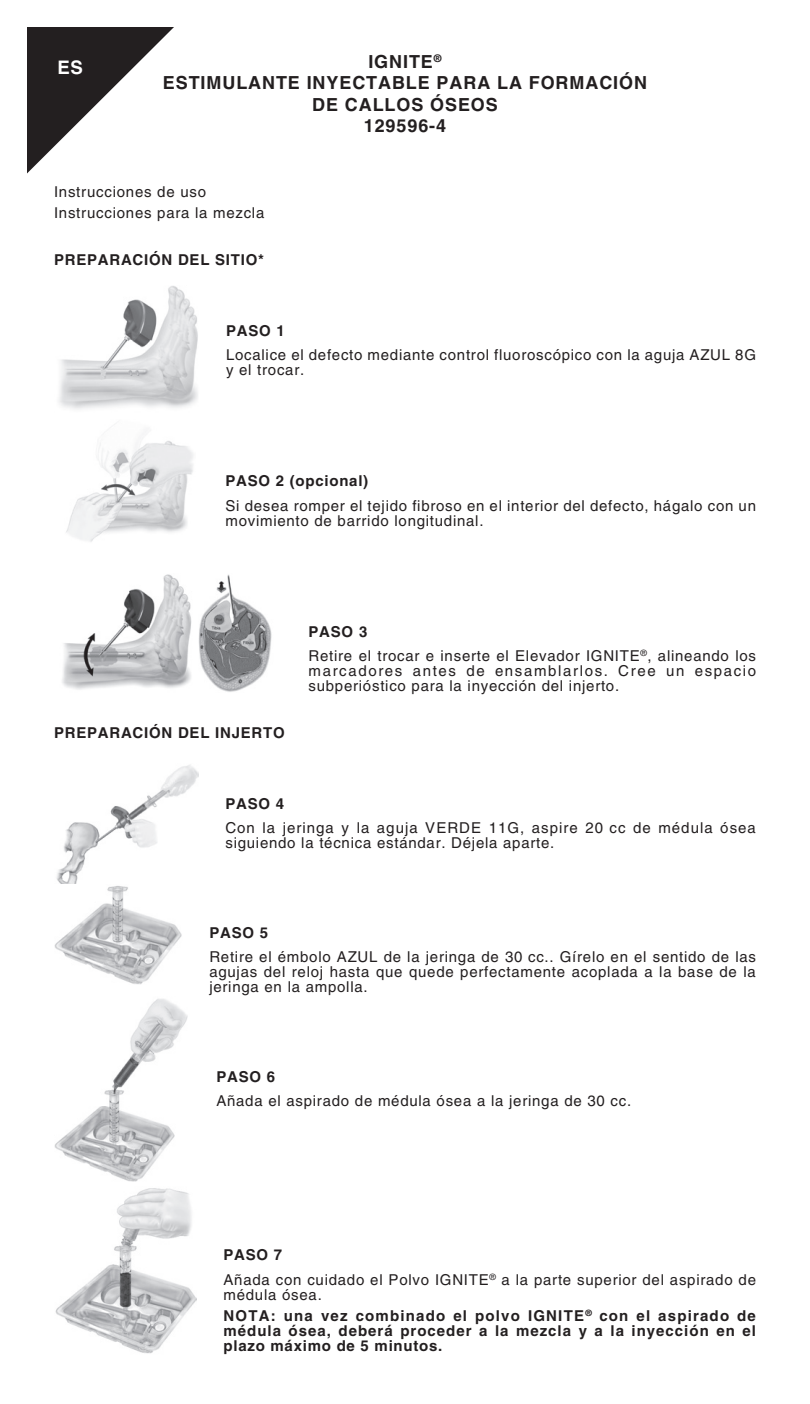
<style>
.page{position:relative;width:810px;height:1404px;background:#fff}
.page>*{position:absolute;margin:0;border:0;box-sizing:border-box;transform-origin:0 0}
.t1{font:700 18.6px "Helvetica";color:#fff}
.t2{font:700 18px "Helvetica";letter-spacing:.05em;color:#231f20}
.t3{font:15px/15px "Helvetica";letter-spacing:.05em;color:#231f20}
.t4{font:700 15px/21.6px "Helvetica";letter-spacing:.065em;color:#231f20}
.t5{font:15px/15px "Helvetica";letter-spacing:.07em;color:#231f20}
.t6{font:15px/15px "Helvetica";letter-spacing:.11em;color:#231f20}
.s1{font-weight:700}
.s2{font-weight:400}
</style>
<div class="page">
<img style="left:59px;top:286px;width:139px;height:124px">
<img style="left:66px;top:424px;width:127px;height:118px">
<img style="left:62px;top:574px;width:210px;height:118px">
<img style="left:56px;top:765px;width:142px;height:119px">
<img style="left:54px;top:886px;width:128px;height:98px">
<img style="left:54px;top:999px;width:134px;height:182px">
<img style="left:55px;top:1188px;width:142px;height:166px">
<svg style="left:27px;top:27px;width:147px;height:146px"></svg>
<p class="t1" style="left:58px;top:56px;width:25px">ES</p>
<p class="t2" style="left:368px;top:51px;width:75px">IGNITE<sup>®</sup></p>
<p class="t2" style="left:163px;top:72px;width:38px">Estim</p>
<p class="t2" style="left:222px;top:72px;width:53px">ulante</p>
<p class="t2" style="left:307px;top:72px;width:339px">inyectable para la formación</p>
<p class="t2" style="left:312px;top:94px;width:187px">de callos óseos</p>
<p class="t2" style="left:364px;top:115px;width:84px">129596-4</p>
<p class="t3" style="left:54px;top:181px;width:212px;line-height:21.6px">Instrucciones de uso<br>Instrucciones para la mezcla</p>
<p class="t4" style="left:54px;top:248px;width:57px">PREPARAC</p>
<p class="t4" style="left:144px;top:248px;width:121px">IÓN DEL SITIO*</p>
<p class="t4" style="left:226px;top:319px;width:23px">PASO</p>
<p class="t4" style="left:276px;top:319px;width:10px">1</p>
<p class="t3" style="left:226px;top:348px;width:532px">Localice el defecto mediante control fluoroscópico con la aguja AZUL 8G y el trocar.</p>
<p class="t4" style="left:225px;top:470px;width:23px">PASO</p>
<p class="t4" style="left:276px;top:470px;width:94px">2 (opcional)</p>
<p class="t3" style="left:225px;top:498px;width:532px">Si desea romper el tejido fibroso en el interior del defecto, hágalo con un movimiento de barrido longitudinal.</p>
<p class="t4" style="left:54px;top:721px;width:57px">PREPARAC</p>
<p class="t4" style="left:144px;top:721px;width:141px">IÓN DEL INJERTO</p>
<p class="t4" style="left:309px;top:620px;width:23px">PASO</p>
<p class="t3" style="left:309px;top:619px;width:449px;line-height:24.6px;text-indent:50px"><span class="s1">3<br></span>Retire el trocar e inserte el Elevador IGNITE<sup>®</sup>, alineando los</p>
<p class="t6" style="left:309px;top:664px;width:449px">marcadores antes de ensamblarlos. Cree un espacio subperióstico para la inyección del injerto.</p>
<p class="t4" style="left:225px;top:792px;width:23px">PASO</p>
<p class="t4" style="left:276px;top:792px;width:10px">4</p>
<p class="t5" style="left:225px;top:821px;width:532px">Con la jeringa y la aguja VERDE 11G, aspire 20 cc de médula ósea siguiendo la técnica estándar. Déjela aparte.</p>
<p class="t4" style="left:209px;top:921px;width:23px">PASO</p>
<p class="t4" style="left:260px;top:921px;width:10px">5</p>
<p class="t3" style="left:209px;top:950px;width:548px;text-align:justify">Retire el émbolo AZUL de la jeringa de 30 cc.. Gírelo en el sentido de las agujas del reloj hasta que quede perfectamente acoplada a la base de la jeringa en la ampolla.</p>
<p class="t4" style="left:216px;top:1065px;width:23px">PASO</p>
<p class="t4" style="left:267px;top:1065px;width:10px">6</p>
<p class="t3" style="left:216px;top:1094px;width:416px">Añada el aspirado de médula ósea a la jeringa de 30 cc.</p>
<p class="t4" style="left:224px;top:1244px;width:23px">PASO</p>
<p class="t3" style="left:224px;top:1243px;width:534px;line-height:24.6px;text-indent:50px"><span class="s1">7<br></span>Añada con cuidado el Polvo IGNITE<sup>®</sup> a la parte superior del aspirado de</p>
<p class="t4" style="left:224px;top:1284px;width:534px"><span class="s2">médula ósea.<br></span>NOTA: una vez combinado el polvo IGNITE<sup>®</sup> con el aspirado de</p>
<p class="t4" style="left:224px;top:1323px;width:534px;line-height:15px">médula ósea, deberá proceder a la mezcla y a la inyección en el plazo máximo de 5 minutos.</p>
</div>
